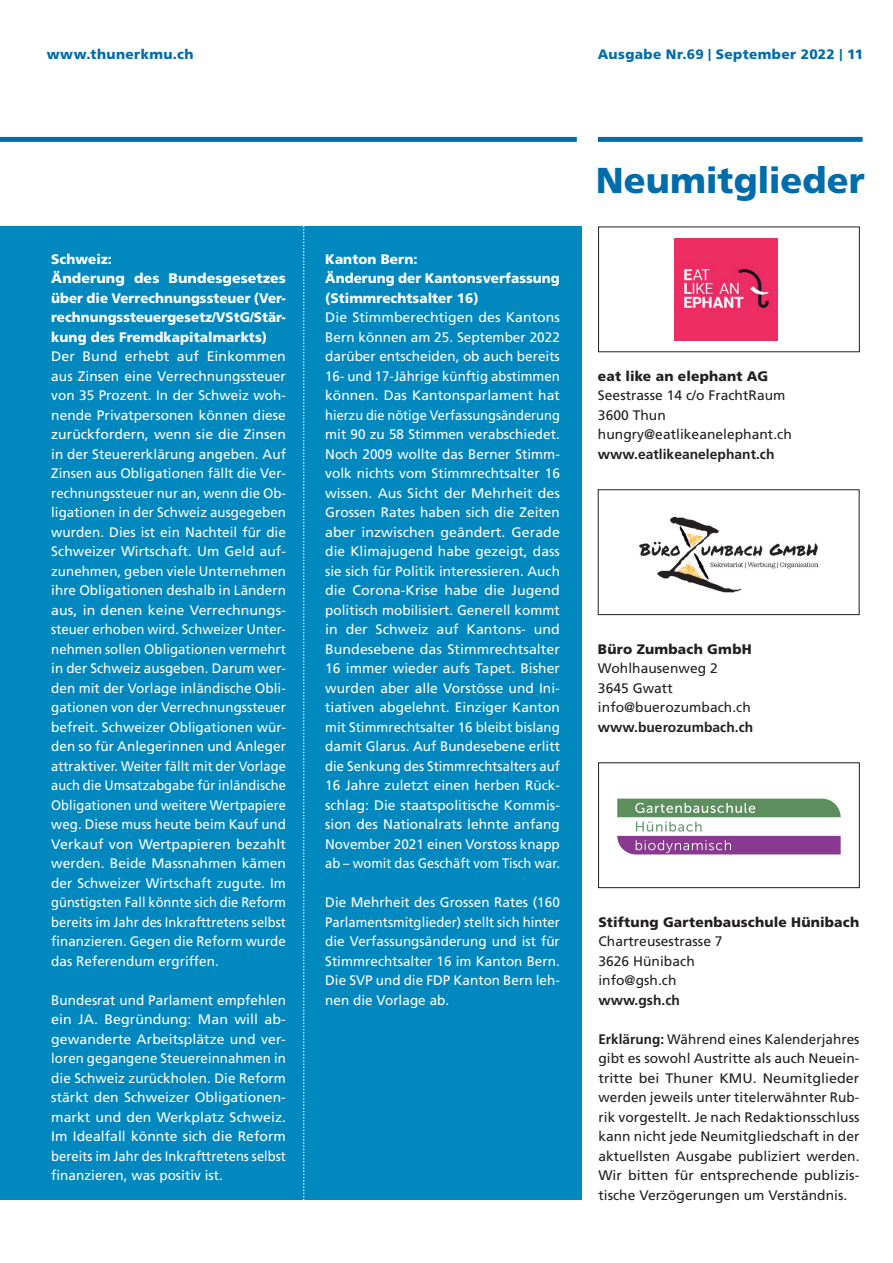
<style>
.page{position:relative;width:893px;height:1263px;background:#fff}
.page>*{position:absolute;margin:0;border:0;box-sizing:border-box;transform-origin:0 0}
.t1{font:900 36px "Frutiger LT Std";color:#006ca9}
.t2{font:13.8px/19.5px "Frutiger LT Std";letter-spacing:.005em;color:#fff;text-align:justify}
.t3{font:13.8px/19.5px "Frutiger LT Std";letter-spacing:.005em;color:#231f20}
.t4{font:900 13.8px/19.5px "Frutiger LT Std";letter-spacing:.005em;color:#fff}
.t5{font:900 13.8px "Frutiger LT Std";letter-spacing:.015em;color:#231f20}
.t6{font:700 13.8px "Frutiger LT Std";letter-spacing:.005em;color:#231f20}
.t7{font:900 13.65px "Frutiger LT Std";letter-spacing:.025em;color:#006ca9}
.s1{font-size:12px}
.s2{font-weight:700}
</style>
<div class="page">
<div style="left:0;top:227px;width:582px;height:973px;background:#0088bf"></div>
<div style="left:598px;top:137px;width:265px;height:5px;background:#006ca9"></div>
<img style="left:640px;top:516px;width:178px;height:77px">
<div style="left:598px;top:490px;width:261px;height:125px;border:1px solid #231f20"></div>
<svg style="left:617px;top:799px;width:224px;height:55px"></svg>
<div style="left:598px;top:763px;width:261px;height:125px;border:1px solid #231f20"></div>
<img style="left:675px;top:239px;width:102px;height:101px">
<svg style="left:303px;top:226px;width:2px;height:974px"></svg>
<div style="left:0;top:137px;width:577px;height:5px;background:#006ca9"></div>
<p class="t7" style="left:47px;top:46px;width:148px">www.thunerkmu.ch</p>
<p class="t7" style="left:598px;top:46px;width:267px">Ausgabe Nr.69 <span class="s1">|</span> September 2022 <span class="s1">|</span> 11</p>
<p class="t4" style="left:51px;top:249px;width:236px">Schweiz:<br>Änderung des Bundesgesetzes über die Verrechnungssteuer (Ver&shy;rechnungssteuergesetz/VStG/Stär&shy;kung des Fremdkapitalmarkts)</p>
<p class="t2" style="left:51px;top:347px;width:236px">Der Bund erhebt auf Einkommen aus Zinsen eine Verrechnungssteuer von 35 Prozent. In der Schweiz woh&shy;nende Privatpersonen können diese zurückfordern, wenn sie die Zinsen in der Steuererklärung angeben. Auf Zinsen aus Obligationen fällt die Ver&shy;rechnungssteuer nur an, wenn die Ob&shy;ligationen in der Schweiz ausgegeben wurden. Dies ist ein Nachteil für die Schweizer Wirtschaft. Um Geld auf&shy;zunehmen, geben viele Unternehmen ihre Obligationen deshalb in Ländern aus, in denen keine Verrechnungs&shy;steuer erhoben wird. Schweizer Unter&shy;nehmen sollen Obligationen vermehrt in der Schweiz ausgeben. Darum wer&shy;den mit der Vorlage inländische Obli&shy;gationen von der Verrechnungssteuer befreit. Schweizer Obligationen wür&shy;den so für Anlegerinnen und Anleger attraktiver. Weiter fällt mit der Vorlage auch die Umsatzabgabe für inländische Obligationen und weitere Wertpapiere weg. Diese muss heute beim Kauf und Verkauf von Wertpapieren bezahlt werden. Beide Massnahmen kämen der Schweizer Wirtschaft zugute. Im günstigsten Fall könnte sich die Reform bereits im Jahr des Inkrafttretens selbst finanzieren. Gegen die Reform wurde das Referendum ergriffen.</p>
<p class="t2" style="left:51px;top:990px;width:236px">Bundesrat und Parlament empfehlen ein JA. Begründung: Man will ab&shy;gewanderte Arbeitsplätze und ver&shy;loren gegangene Steuereinnahmen in die Schweiz zurückholen. Die Reform stärkt den Schweizer Obligationen&shy;markt und den Werkplatz Schweiz.<br>Im Idealfall könnte sich die Reform bereits im Jahr des Inkrafttretens selbst finanzieren, was positiv ist.</p>
<p class="t4" style="left:325px;top:249px;width:236px">Kanton Bern:<br>Änderung der Kantonsverfassung (Stimmrechtsalter 16)</p>
<p class="t2" style="left:325px;top:308px;width:236px">Die Stimmberechtigen des Kantons Bern können am 25. September 2022 darüber entscheiden, ob auch bereits 16- und 17-Jährige künftig abstimmen können. Das Kantonsparlament hat hierzu die nötige Verfassungsänderung mit 90 zu 58 Stimmen verabschiedet.<br>Noch 2009 wollte das Berner Stimm&shy;volk nichts vom Stimmrechtsalter 16 wissen. Aus Sicht der Mehrheit des Grossen Rates haben sich die Zeiten aber inzwischen geändert. Gerade die Klimajugend habe gezeigt, dass sie sich für Politik interessieren. Auch die Corona-Krise habe die Jugend politisch mobilisiert. Generell kommt in der Schweiz auf Kantons- und Bundesebene das Stimmrechtsalter 16 immer wieder aufs Tapet. Bisher wurden aber alle Vorstösse und Ini&shy;tiativen abgelehnt. Einziger Kanton mit Stimmrechtsalter 16 bleibt bislang damit Glarus. Auf Bundesebene erlitt die Senkung des Stimmrechtsalters auf 16 Jahre zuletzt einen herben Rück&shy;schlag: Die staatspolitische Kommis&shy;sion des Nationalrats lehnte anfang November 2021 einen Vorstoss knapp ab – womit das Geschäft vom Tisch war.</p>
<p class="t2" style="left:325px;top:893px;width:236px">Die Mehrheit des Grossen Rates (160<br>Parlamentsmitglieder) stellt sich hinter die Verfassungsänderung und ist für Stimmrechtsalter 16 im Kanton Bern.<br>Die SVP und die FDP Kanton Bern leh&shy;nen die Vorlage ab.</p>
<h1 class="t1" style="left:596px;top:159px;width:271px">Neumitglieder</h1>
<p class="t5" style="left:598px;top:368px;width:172px">eat like an elephant AG</p>
<p class="t3" style="left:598px;top:386px;width:195px">Seestrasse 14 c/o FrachtRaum<br>3600 Thun hungry@eatlikeanelephant.ch</p>
<p class="t6" style="left:598px;top:446px;width:178px">www.eatlikeanelephant.ch</p>
<p class="t5" style="left:598px;top:641px;width:155px">Büro Zumbach GmbH</p>
<p class="t3" style="left:598px;top:659px;width:154px">Wohlhausenweg 2<br>3645 Gwatt info@buerozumbach.ch</p>
<p class="t6" style="left:598px;top:719px;width:157px">www.buerozumbach.ch</p>
<p class="t5" style="left:598px;top:914px;width:262px">Stiftung Gartenbauschule Hünibach</p>
<p class="t3" style="left:598px;top:932px;width:126px">Chartreusestrasse 7<br>3626 Hünibach info@gsh.ch</p>
<p class="t6" style="left:598px;top:992px;width:83px">www.gsh.ch</p>
<p class="t3" style="left:598px;top:1029px;width:263px;text-align:justify"><span class="s2">Erklärung:</span> Während eines Kalenderjahres gibt es sowohl Austritte als auch Neuein&shy;tritte bei Thuner KMU. Neumitglieder werden jeweils unter titelerwähnter Rub&shy;rik vorgestellt. Je nach Redaktionsschluss kann nicht jede Neumitgliedschaft in der aktuellsten Ausgabe publiziert werden.<br>Wir bitten für entsprechende publizis&shy;tische Verzögerungen um Verständnis.</p>
</div>
